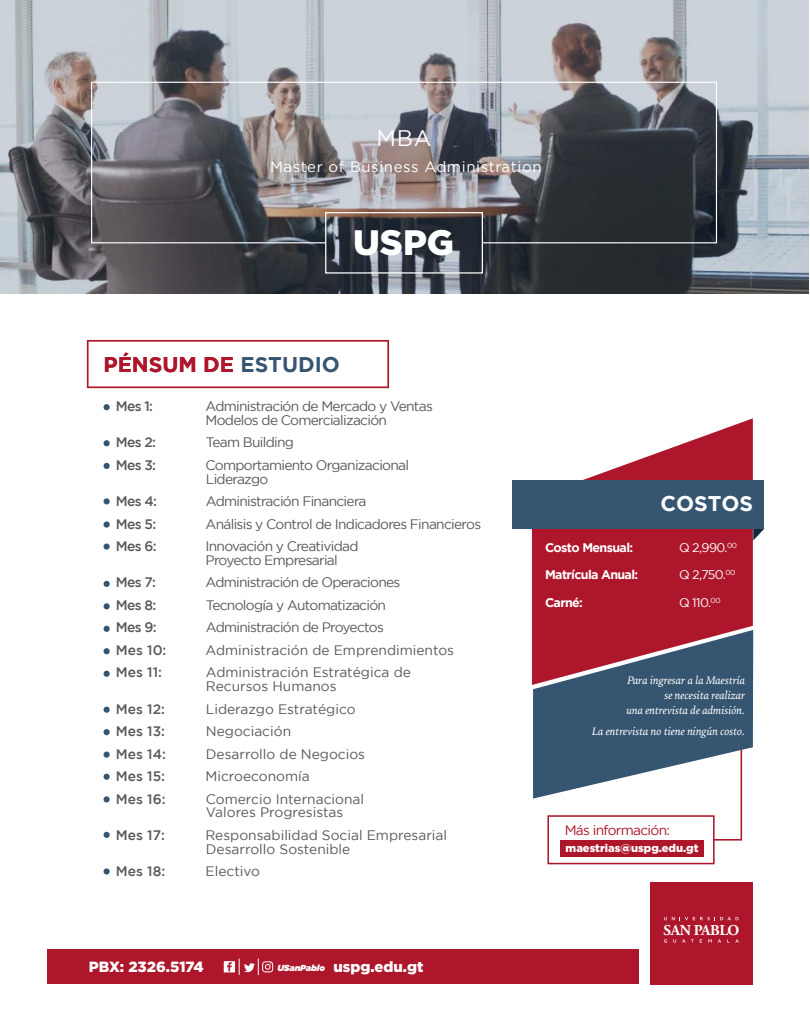
<style>
.page{position:relative;width:810px;height:1035px;background:#fff}
.page>*{position:absolute;margin:0;border:0;box-sizing:border-box;transform-origin:0 0}
.t1{font:900 35.38px "Gotham";color:#fff}
.t2{font:22.5px "Gotham";color:#fff}
.t3{font:700 21.25px "Gotham";color:#ae172b}
.t4{font:700 21.25px "Gotham";color:#fff}
.t5{font:15px "Gotham";letter-spacing:.04em;color:#fff}
.t6{font:700 15px "Adobe Garamond Pro";letter-spacing:-.025em;color:#fff}
.t7{font:900 14.75px "Gotham";color:#fff}
.t8{font:13.75px/13.8px "Gotham";letter-spacing:-.05em;color:#58595b}
.t9{font:13.75px/13.8px "Gotham";color:#58595b}
.t10{font:500 13.75px "Gotham";color:#58595b}
.t11{font:13.75px "Gotham";letter-spacing:-.05em;color:#ae172b}
.t12{font:700 12.5px "Gotham";letter-spacing:-.05em;color:#fff}
.t13{font:12.5px "Gotham";letter-spacing:-.05em;color:#fff}
.t14{font:italic 11.25px/15px "Iowan Old Style";letter-spacing:-.005em;color:#fff;text-align:right}
.t15{font:900 11.12px "Gotham";color:#fff}
.s1{color:#365570}
.s2{font-style:italic;font-size:8.75px}
</style>
<div class="page">
<svg style="left:104px;top:440px;width:6px;height:6px"></svg>
<svg style="left:104px;top:404px;width:6px;height:6px"></svg>
<svg style="left:104px;top:498px;width:6px;height:6px"></svg>
<svg style="left:104px;top:463px;width:6px;height:6px"></svg>
<div style="left:104px;top:543px;width:6px;height:7px;background:#365570;border-radius:50%"></div>
<svg style="left:104px;top:581px;width:6px;height:6px"></svg>
<svg style="left:104px;top:603px;width:6px;height:6px"></svg>
<svg style="left:104px;top:626px;width:6px;height:6px"></svg>
<svg style="left:104px;top:648px;width:6px;height:6px"></svg>
<svg style="left:104px;top:671px;width:6px;height:6px"></svg>
<svg style="left:104px;top:707px;width:6px;height:6px"></svg>
<svg style="left:104px;top:729px;width:6px;height:6px"></svg>
<svg style="left:104px;top:752px;width:6px;height:6px"></svg>
<svg style="left:104px;top:774px;width:6px;height:6px"></svg>
<div style="left:104px;top:796px;width:6px;height:7px;background:#365570;border-radius:50%"></div>
<svg style="left:104px;top:832px;width:6px;height:6px"></svg>
<div style="left:104px;top:868px;width:6px;height:7px;background:#365570;border-radius:50%"></div>
<div style="left:104px;top:521px;width:6px;height:7px;background:#365570;border-radius:50%"></div>
<svg style="left:0;top:0;width:808px;height:294px;background:#90959b"></svg>
<svg style="left:91px;top:82px;width:626px;height:161px;background:#6f6f74"></svg>
<div style="left:325px;top:212px;width:158px;height:62px;border:1px solid #fff"></div>
<div style="left:47px;top:949px;width:592px;height:35px;background:#ae172b"></div>
<svg style="left:224px;top:959px;width:49px;height:16px"></svg>
<div style="left:651px;top:882px;width:102px;height:102px;background:#ae172b"></div>
<svg style="left:664px;top:939px;width:3px;height:4px"></svg>
<svg style="left:682px;top:939px;width:12px;height:4px"></svg>
<svg style="left:708px;top:939px;width:4px;height:4px"></svg>
<svg style="left:727px;top:939px;width:12px;height:4px"></svg>
<svg style="left:664px;top:917px;width:75px;height:3px"></svg>
<svg style="left:87px;top:340px;width:302px;height:48px"></svg>
<div style="left:547px;top:815px;width:168px;height:49px;border:2px solid #ae172b"></div>
<div style="left:560px;top:840px;width:144px;height:17px;background:#ae172b"></div>
<svg style="left:712px;top:799px;width:31px;height:42px"></svg>
<svg style="left:753px;top:528px;width:11px;height:13px"></svg>
<svg style="left:532px;top:418px;width:221px;height:267px;fill:#ae172b"></svg>
<div style="left:513px;top:480px;width:251px;height:48px;background:#365570"></div>
<svg style="left:533px;top:630px;width:220px;height:169px;fill:#365570"></svg>
<h2 class="t2" style="left:376px;top:126px;width:57px">MBA</h2>
<p class="t5" style="left:270px;top:158px;width:273px">Master of Business Administration</p>
<h1 class="t1" style="left:353px;top:222px;width:102px">USPG</h1>
<h3 class="t3" style="left:104px;top:352px;width:238px">PÉNSUM DE <span class="s1">ESTUDIO</span></h3>
<p class="t10" style="left:116px;top:398px;width:39px">Mes 1:</p>
<p class="t8" style="left:206px;top:399px;width:229px">Administración de Mercado y Ventas<br>Modelos de Comercialización</p>
<p class="t10" style="left:116px;top:435px;width:42px">Mes 2:</p>
<p class="t8" style="left:206px;top:435px;width:90px">Team Building</p>
<p class="t10" style="left:116px;top:457px;width:42px">Mes 3:</p>
<p class="t8" style="left:206px;top:458px;width:205px">Comportamiento Organizacional<br>Liderazgo</p>
<p class="t10" style="left:116px;top:493px;width:43px">Mes 4:</p>
<p class="t8" style="left:206px;top:494px;width:162px">Administración Financiera</p>
<p class="t10" style="left:116px;top:516px;width:42px">Mes 5:</p>
<p class="t8" style="left:206px;top:517px;width:277px">Análisis y Control de Indicadores Financieros</p>
<p class="t10" style="left:116px;top:538px;width:42px">Mes 6:</p>
<p class="t8" style="left:206px;top:539px;width:155px">Innovación y Creatividad<br>Proyecto Empresarial</p>
<p class="t10" style="left:116px;top:575px;width:42px">Mes 7:</p>
<p class="t8" style="left:206px;top:575px;width:196px">Administración de Operaciones</p>
<p class="t10" style="left:116px;top:597px;width:42px">Mes 8:</p>
<p class="t8" style="left:206px;top:598px;width:182px">Tecnología y Automatización</p>
<p class="t10" style="left:116px;top:620px;width:42px">Mes 9:</p>
<p class="t8" style="left:206px;top:620px;width:180px">Administración de Proyectos</p>
<p class="t10" style="left:116px;top:642px;width:52px">Mes 10:</p>
<p class="t9" style="left:206px;top:643px;width:250px">Administración de Emprendimientos</p>
<p class="t10" style="left:116px;top:665px;width:47px">Mes 11:</p>
<p class="t9" style="left:206px;top:665px;width:207px">Administración Estratégica de<br>Recursos Humanos</p>
<p class="t10" style="left:116px;top:701px;width:50px">Mes 12:</p>
<p class="t9" style="left:206px;top:702px;width:151px">Liderazgo Estratégico</p>
<p class="t10" style="left:116px;top:723px;width:51px">Mes 13:</p>
<p class="t9" style="left:206px;top:724px;width:87px">Negociación</p>
<p class="t10" style="left:116px;top:746px;width:51px">Mes 14:</p>
<p class="t9" style="left:206px;top:747px;width:161px">Desarrollo de Negocios</p>
<p class="t10" style="left:116px;top:768px;width:51px">Mes 15:</p>
<p class="t9" style="left:206px;top:769px;width:106px">Microeconomía</p>
<p class="t10" style="left:116px;top:791px;width:51px">Mes 16:</p>
<p class="t9" style="left:206px;top:792px;width:160px">Comercio Internacional<br>Valores Progresistas</p>
<p class="t10" style="left:116px;top:827px;width:50px">Mes 17:</p>
<p class="t9" style="left:206px;top:828px;width:243px">Responsabilidad Social Empresarial<br>Desarrollo Sostenible</p>
<p class="t10" style="left:116px;top:863px;width:51px">Mes 18:</p>
<p class="t9" style="left:206px;top:864px;width:56px">Electivo</p>
<p class="t7" style="left:89px;top:959px;width:116px">PBX: 2326.5174</p>
<p class="t7" style="left:277px;top:959px;width:148px"><span class="s2">USanPablo</span> uspg.edu.gt</p>
<h3 class="t4" style="left:660px;top:491px;width:94px">COSTOS</h3>
<p class="t12" style="left:545px;top:540px;width:90px">Costo Mensual:</p>
<p class="t13" style="left:679px;top:540px;width:59px">Q 2,990.<sup>00</sup></p>
<p class="t12" style="left:545px;top:568px;width:95px">Matrícula Anual:</p>
<p class="t13" style="left:679px;top:568px;width:58px">Q 2,750.<sup>00</sup></p>
<p class="t12" style="left:545px;top:595px;width:39px">Carné:</p>
<p class="t13" style="left:679px;top:595px;width:43px">Q 110.<sup>00</sup></p>
<p class="t14" style="left:626px;top:672px;width:120px">Para ingresar a la Maestría se necesita realizar<br>una entrevista de admisión.</p>
<p class="t14" style="left:592px;top:723px;width:155px">La entrevista no tiene ningún costo.</p>
<p class="t11" style="left:565px;top:822px;width:107px">Más información:</p>
<p class="t15" style="left:566px;top:841px;width:134px">maestrias@uspg.edu.gt</p>
<p class="t6" style="left:664px;top:921px;width:77px">SAN PABLO</p>
</div>
